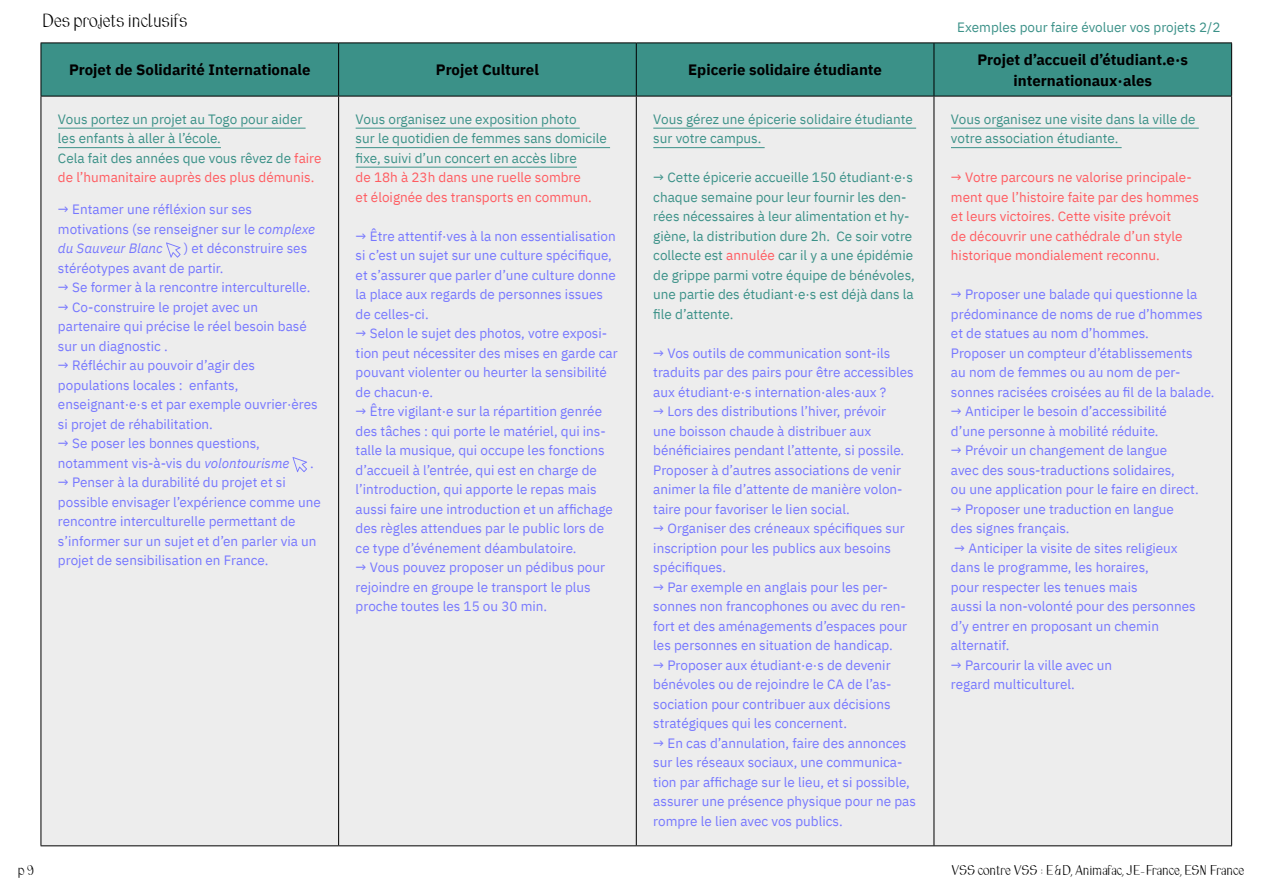
<style>
.page{position:relative;width:1263px;height:893px;background:#fff}
.page>*{position:absolute;margin:0;border:0;box-sizing:border-box;transform-origin:0 0}
.t1{font:700 15px/21px "IBM Plex Sans";color:#000;text-align:center}
.t2{font:13.5px/19.5px "IBM Plex Sans";color:#7677ff}
.t3{font:13.5px/19.5px "IBM Plex Sans";color:#3b9188}
.t4{font:13.5px/19.5px "IBM Plex Sans";color:#ff5c61}
.t5{font:12px "Combine";color:#000}
.t6{font:9px "Combine";color:#000}
.s1{color:#ff5c61}
.s2{font-style:italic}
</style>
<div class="page">
<div style="left:41px;top:43px;width:298px;height:53px;background:#3b9188"></div>
<div style="left:339px;top:44px;width:892px;height:52px;background:#3b9188"></div>
<div style="left:42px;top:97px;width:1189px;height:748px;background:#ededed"></div>
<hr style="left:41px;top:96px;width:298px;height:1px;background:#000">
<hr style="left:41px;top:43px;width:298px;height:1px;background:#000">
<hr style="left:41px;top:43px;width:1px;height:53px;background:#000">
<hr style="left:41px;top:96px;width:1px;height:749px;background:#000">
<hr style="left:41px;top:845px;width:298px;height:1px;background:#000">
<hr style="left:338px;top:43px;width:1px;height:53px;background:#000">
<hr style="left:338px;top:96px;width:1px;height:749px;background:#000">
<hr style="left:339px;top:43px;width:297px;height:1px;background:#000">
<hr style="left:339px;top:96px;width:297px;height:1px;background:#000">
<hr style="left:339px;top:845px;width:297px;height:1px;background:#000">
<hr style="left:636px;top:43px;width:1px;height:53px;background:#000">
<hr style="left:636px;top:96px;width:1px;height:749px;background:#000">
<hr style="left:636px;top:43px;width:298px;height:1px;background:#000">
<hr style="left:934px;top:43px;width:298px;height:1px;background:#000">
<hr style="left:933px;top:43px;width:1px;height:53px;background:#000">
<hr style="left:933px;top:96px;width:1px;height:749px;background:#000">
<hr style="left:636px;top:96px;width:298px;height:1px;background:#000">
<hr style="left:934px;top:96px;width:298px;height:1px;background:#000">
<hr style="left:636px;top:845px;width:298px;height:1px;background:#000">
<hr style="left:934px;top:845px;width:298px;height:1px;background:#000">
<hr style="left:1231px;top:43px;width:1px;height:53px;background:#000">
<hr style="left:1231px;top:96px;width:1px;height:749px;background:#000">
<hr style="left:58px;top:128px;width:248px;height:1px;background:#3b9188">
<hr style="left:58px;top:147px;width:163px;height:1px;background:#3b9188">
<svg style="left:166px;top:242px;width:15px;height:16px"></svg>
<svg style="left:292px;top:457px;width:15px;height:15px"></svg>
<hr style="left:356px;top:128px;width:224px;height:1px;background:#3b9188">
<hr style="left:356px;top:147px;width:254px;height:1px;background:#3b9188">
<hr style="left:356px;top:167px;width:221px;height:1px;background:#3b9188">
<hr style="left:653px;top:128px;width:263px;height:1px;background:#3b9188">
<hr style="left:653px;top:147px;width:112px;height:1px;background:#3b9188">
<hr style="left:951px;top:128px;width:248px;height:1px;background:#3b9188">
<hr style="left:951px;top:147px;width:171px;height:1px;background:#3b9188">
<p class="t5" style="left:43px;top:15px;width:146px">Des projets inclusifs</p>
<p class="t3" style="left:957px;top:17px;width:265px">Exemples pour faire évoluer vos projets 2/2</p>
<p class="t1" style="left:69px;top:58px;width:243px">Projet de Solidarité Internationale</p>
<p class="t1" style="left:436px;top:58px;width:104px">Projet Culturel</p>
<p class="t1" style="left:688px;top:58px;width:195px">Epicerie solidaire étudiante</p>
<p class="t1" style="left:977px;top:48px;width:212px">Projet d’accueil d’étudiant.e·s internationaux·ales</p>
<p class="t3" style="left:58px;top:108px;width:265px">Vous portez un projet au Togo pour aider les enfants à aller à l’école.<br>Cela fait des années que vous rêvez de <span class="s1">faire de l’humanitaire auprès des plus démunis.</span></p>
<p class="t2" style="left:58px;top:199px;width:259px">→ Entamer une réfléxion sur ses motivations (se renseigner sur le <span class="s2">complexe du Sauveur Blanc</span></p>
<p class="t3" style="left:653px;top:108px;width:261px">Vous gérez une épicerie solidaire étudiante sur votre campus.</p>
<p class="t3" style="left:653px;top:166px;width:263px">→ Cette épicerie accueille 150 étudiant·e·s chaque semaine pour leur fournir les den&shy;rées nécessaires à leur alimentation et hy&shy;giène, la distribution dure 2h. Ce soir votre collecte est <span class="s1">annulée</span> car il y a une épidémie de grippe parmi votre équipe de bénévoles, une partie des étudiant·e·s est déjà dans la file d’attente.</p>
<p class="t2" style="left:653px;top:342px;width:262px">→ Vos outils de communication sont-ils traduits par des pairs pour être accessibles aux étudiant·e·s internation·ales·aux ?</p>
<p class="t2" style="left:653px;top:400px;width:252px">→ Lors des distributions l’hiver, prévoir une boisson chaude à distribuer aux bénéficiaires pendant l’attente, si possile.<br>Proposer à d’autres associations de venir animer la file d’attente de manière volon&shy;taire pour favoriser le lien social.</p>
<p class="t2" style="left:653px;top:517px;width:253px">→ Organiser des créneaux spécifiques sur inscription pour les publics aux besoins spécifiques.</p>
<p class="t2" style="left:653px;top:576px;width:255px">→ Par exemple en anglais pour les per&shy;sonnes non francophones ou avec du ren&shy;fort et des aménagements d’espaces pour les personnes en situation de handicap.</p>
<p class="t2" style="left:653px;top:654px;width:240px;text-align:justify">→ Proposer aux étudiant·e·s de devenir bénévoles ou de rejoindre le CA de l’as&shy;sociation pour contribuer aux décisions stratégiques qui les concernent.</p>
<p class="t2" style="left:653px;top:732px;width:264px">→ En cas d’annulation, faire des annonces sur les réseaux sociaux, une communica&shy;tion par affichage sur le lieu, et si possible, assurer une présence physique pour ne pas rompre le lien avec vos publics.</p>
<p class="t3" style="left:356px;top:108px;width:253px">Vous organisez une exposition photo<br>sur le quotidien de femmes sans domicile fixe, suivi d’un concert en accès libre</p>
<p class="t4" style="left:356px;top:166px;width:238px">de 18h à 23h dans une ruelle sombre et éloignée des transports en commun.</p>
<p class="t2" style="left:356px;top:225px;width:262px">→ Être attentif·ves à la non essentialisation si c’est un sujet sur une culture spécifique, et s’assurer que parler d’une culture donne la place aux regards de personnes issues de celles-ci.</p>
<p class="t2" style="left:356px;top:322px;width:263px">→ Selon le sujet des photos, votre exposi&shy;tion peut nécessiter des mises en garde car pouvant violenter ou heurter la sensibilité de chacun·e.</p>
<p class="t2" style="left:356px;top:400px;width:259px">→ Être vigilant·e sur la répartition genrée des tâches : qui porte le matériel, qui ins&shy;talle la musique, qui occupe les fonctions d’accueil à l’entrée, qui est en charge de l’introduction, qui apporte le repas mais aussi faire une introduction et un affichage des règles attendues par le public lors de ce type d’événement déambulatoire.</p>
<p class="t2" style="left:356px;top:556px;width:251px">→ Vous pouvez proposer un pédibus pour rejoindre en groupe le transport le plus proche toutes les 15 ou 30 min.</p>
<p class="t3" style="left:951px;top:108px;width:246px">Vous organisez une visite dans la ville de votre association étudiante.</p>
<p class="t4" style="left:951px;top:166px;width:249px">→ Votre parcours ne valorise principale&shy;ment que l’histoire faite par des hommes et leurs victoires. Cette visite prévoit<br>de découvrir une cathédrale d’un style historique mondialement reconnu.</p>
<p class="t2" style="left:951px;top:283px;width:265px">→ Proposer une balade qui questionne la prédominance de noms de rue d’hommes et de statues au nom d’hommes.<br>Proposer un compteur d’établissements<br>au nom de femmes ou au nom de per&shy;sonnes racisées croisées au fil de la balade.</p>
<p class="t2" style="left:951px;top:400px;width:218px">→ Anticiper le besoin d’accessibilité d’une personne à mobilité réduite.</p>
<p class="t2" style="left:951px;top:439px;width:249px">→ Prévoir un changement de langue<br>avec des sous-traductions solidaires,<br>ou une application pour le faire en direct.</p>
<p class="t2" style="left:951px;top:498px;width:224px">→ Proposer une traduction en langue des signes français.</p>
<p class="t2" style="left:951px;top:537px;width:246px">→ Anticiper la visite de sites religieux dans le programme, les horaires,<br>pour respecter les tenues mais<br>aussi la non-volonté pour des personnes d’y entrer en proposant un chemin alternatif.</p>
<p class="t2" style="left:951px;top:654px;width:163px">→ Parcourir la ville avec un regard multiculturel.</p>
<p class="t2" style="left:58px;top:238px;width:251px;text-indent:126px">) et déconstruire ses stéréotypes avant de partir.</p>
<p class="t2" style="left:58px;top:277px;width:254px">→ Se former à la rencontre interculturelle.</p>
<p class="t2" style="left:58px;top:296px;width:250px">→ Co-construire le projet avec un partenaire qui précise le réel besoin basé sur un diagnostic .</p>
<p class="t2" style="left:58px;top:355px;width:261px">→ Réfléchir au pouvoir d’agir des populations locales : enfants, enseignant·e·s et par exemple ouvrier·ères si projet de réhabilitation.</p>
<p class="t2" style="left:58px;top:433px;width:233px">→ Se poser les bonnes questions, notamment vis-à-vis du <span class="s2">volontourisme</span></p>
<p class="t2" style="left:310px;top:452px;width:5px">.</p>
<p class="t2" style="left:58px;top:472px;width:264px">→ Penser à la durabilité du projet et si possible envisager l’expérience comme une rencontre interculturelle permettant de s’informer sur un sujet et d’en parler via un projet de sensibilisation en France.</p>
<p class="t6" style="left:18px;top:867px;width:18px">p 9</p>
<p class="t6" style="left:951px;top:866px;width:294px">VSS contre VSS : E&amp;D, Animafac, JE-France, ESN France</p>
</div>
